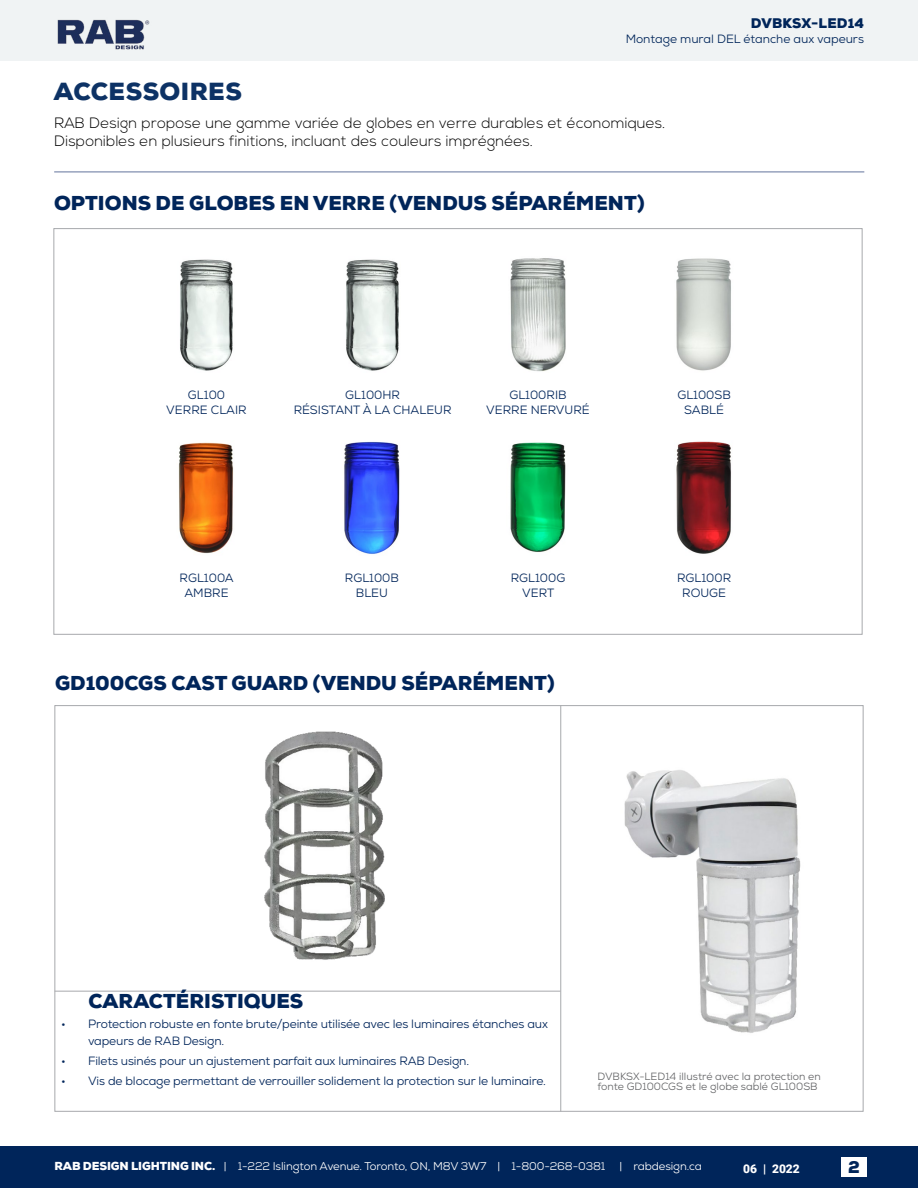
<style>
.page{position:relative;width:918px;height:1188px;background:#fff}
.page>*{position:absolute;margin:0;border:0;box-sizing:border-box;transform-origin:0 0}
.t1{font:900 24px "Nexa";letter-spacing:.02em;color:#00285d}
.t2{font:900 19.5px "Nexa";color:#00255a}
.t3{font:900 16.5px "Nexa";color:#00255a}
.t4{font:300 15px/18px "Nexa";letter-spacing:.01em;color:#000}
.t5{font:900 13.5px "Nexa";letter-spacing:.005em;color:#00255a}
.t6{font:12px/15px "Nexa";letter-spacing:-.01em;color:#00255a;text-align:center}
.t7{font:900 12px "Roboto";color:#fff}
.t8{font:11.25px "Nexa";letter-spacing:-.01em;color:#fff}
.t9{font:10.5px/10.5px "Nexa";color:#636466}
.s1{font-weight:900}
</style>
<div class="page">
<div style="left:0;top:1147px;width:918px;height:41px;background:#00255a"></div>
<div style="left:0;top:0;width:918px;height:60px;background:#f0f3f4"></div>
<img style="left:57px;top:19px;width:93px;height:31px">
<div style="left:841px;top:1158px;width:26px;height:19px;background:#fff"></div>
<hr style="left:55px;top:991px;width:506px;height:1px;background:#a7a9ac">
<hr style="left:561px;top:705px;width:1px;height:407px;background:#a7a9ac">
<img style="left:624px;top:770px;width:177px;height:263px">
<hr style="left:54px;top:172px;width:810px;height:1px;background:#63739d">
<img style="left:510px;top:442px;width:56px;height:110px">
<img style="left:676px;top:258px;width:55px;height:113px">
<img style="left:346px;top:259px;width:53px;height:112px">
<img style="left:676px;top:441px;width:55px;height:113px">
<img style="left:178px;top:442px;width:55px;height:112px">
<img style="left:510px;top:258px;width:56px;height:114px">
<img style="left:344px;top:441px;width:56px;height:113px">
<img style="left:180px;top:259px;width:53px;height:112px">
<img style="left:264px;top:731px;width:121px;height:229px">
<p class="t5" style="left:751px;top:14px;width:115px">DVBKSX-LED14</p>
<p class="t6" style="left:626px;top:31px;width:240px">Montage mural DEL étanche aux vapeurs</p>
<h1 class="t1" style="left:54px;top:76px;width:190px">ACCESSOIRES</h1>
<p class="t4" style="left:54px;top:115px;width:612px">RAB Design propose une gamme variée de globes en verre durables et économiques.<br>Disponibles en plusieurs finitions, incluant des couleurs imprégnées.</p>
<h2 class="t2" style="left:54px;top:191px;width:592px">OPTIONS DE GLOBES EN VERRE (VENDUS SÉPARÉMENT)</h2>
<p class="t6" style="left:166px;top:387px;width:82px">GL100<br>VERRE CLAIR</p>
<p class="t6" style="left:294px;top:387px;width:159px">GL100HR<br>RÉSISTANT À LA CHALEUR</p>
<p class="t6" style="left:486px;top:387px;width:105px">GL100RIB<br>VERRE NERVURÉ</p>
<p class="t6" style="left:677px;top:387px;width:55px">GL100SB<br>SABLÉ</p>
<p class="t6" style="left:180px;top:571px;width:56px">RGL100A<br>AMBRE</p>
<p class="t6" style="left:345px;top:571px;width:56px">RGL100B<br>BLEU</p>
<p class="t6" style="left:511px;top:571px;width:56px">RGL100G<br>VERT</p>
<p class="t6" style="left:677px;top:571px;width:56px">RGL100R<br>ROUGE</p>
<h2 class="t2" style="left:55px;top:670px;width:501px">GD100CGS CAST GUARD (VENDU SÉPARÉMENT)</h2>
<h2 class="t2" style="left:88px;top:988px;width:216px">CARACTÉRISTIQUES</h2>
<p class="t6" style="left:88px;top:1016px;width:461px;line-height:16.5px;text-align:left;text-indent:-27px">• Protection robuste en fonte brute/peinte utilisée avec les luminaires étanches aux vapeurs de RAB Design.</p>
<p class="t6" style="left:61px;top:1053px;width:410px">• Filets usinés pour un ajustement parfait aux luminaires RAB Design.</p>
<p class="t6" style="left:61px;top:1073px;width:487px">• Vis de blocage permettant de verrouiller solidement la protection sur le luminaire.</p>
<p class="t9" style="left:597px;top:1071px;width:225px">DVBKSX-LED14 illustré avec la protection en fonte GD100CGS et le globe sablé GL100SB</p>
<p class="t8" style="left:54px;top:1159px;width:649px"><span class="s1">RAB DESIGN LIGHTING INC.</span> | 1-222 Islington Avenue. Toronto, ON, M8V 3W7 | 1-800-268-0381 | rabdesign.ca</p>
<p class="t7" style="left:743px;top:1161px;width:58px">06 | 2022</p>
<h3 class="t3" style="left:848px;top:1156px;width:13px">2</h3>
</div>
